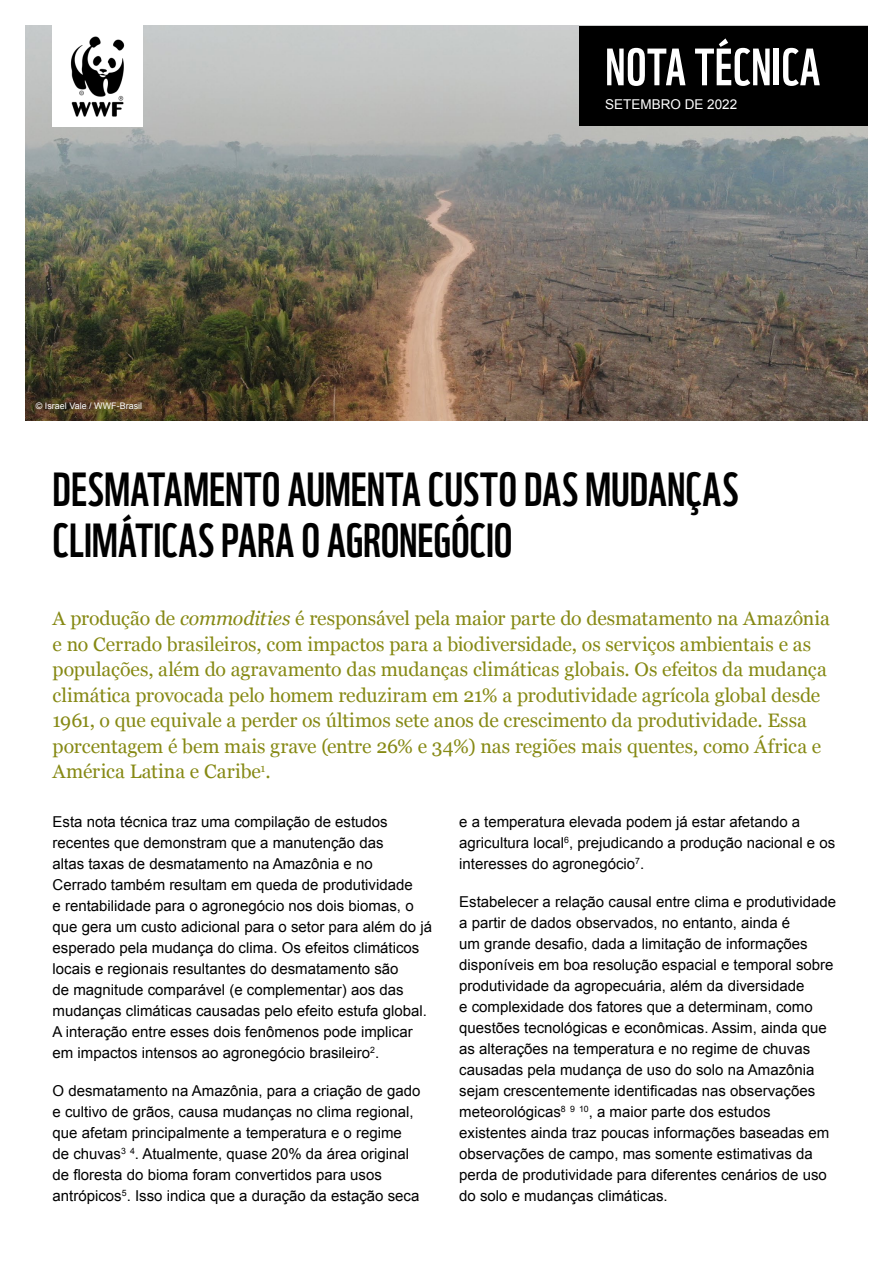
<style>
.page{position:relative;width:893px;height:1263px;background:#fff}
.page>*{position:absolute;margin:0;border:0;box-sizing:border-box;transform-origin:0 0}
.t1{font:51px "WWF";letter-spacing:.01em;color:#fff}
.t2{font:46.5px/51px "WWF";color:#000}
.t3{font:19.5px/25.5px "Georgia";letter-spacing:-.005em;color:#868914}
.t4{font:15px/21px "Arial";color:#000}
.t5{font:13.5px "Arial";color:#fff}
.t6{font:9px "Arial";color:#fff}
.s1{font-style:italic}
</style>
<div class="page">
<img style="left:25px;top:26px;width:843px;height:394px">
<div style="left:579px;top:26px;width:289px;height:100px;background:#000"></div>
<img style="left:53px;top:26px;width:89px;height:101px">
<p class="t6" style="left:36px;top:400px;width:108px">© Israel Vale / WWF-Brasil</p>
<h1 class="t1" style="left:605px;top:27px;width:217px">NOTA TÉCNICA</h1>
<p class="t5" style="left:605px;top:96px;width:134px">SETEMBRO DE 2022</p>
<h2 class="t2" style="left:53px;top:460px;width:687px">DESMATAMENTO AUMENTA CUSTO DAS MUDANÇAS<br>CLIMÁTICAS PARA O AGRONEGÓCIO</h2>
<p class="t3" style="left:53px;top:605px;width:779px">A produção de <span class="s1">commodities</span> é responsável pela maior parte do desmatamento na Amazônia e no Cerrado brasileiros, com impactos para a biodiversidade, os serviços ambientais e as populações, além do agravamento das mudanças climáticas globais. Os efeitos da mudança climática provocada pelo homem reduziram em 21% a produtividade agrícola global desde 1961, o que equivale a perder os últimos sete anos de crescimento da produtividade. Essa porcentagem é bem mais grave (entre 26% e 34%) nas regiões mais quentes, como África e América Latina e Caribe<sup>1</sup>.</p>
<p class="t4" style="left:53px;top:811px;width:381px">Esta nota técnica traz uma compilação de estudos recentes que demonstram que a manutenção das<br>altas taxas de desmatamento na Amazônia e no<br>Cerrado também resultam em queda de produtividade<br>e rentabilidade para o agronegócio nos dois biomas, o que gera um custo adicional para o setor para além do já esperado pela mudança do clima. Os efeitos climáticos locais e regionais resultantes do desmatamento são<br>de magnitude comparável (e complementar) aos das mudanças climáticas causadas pelo efeito estufa global.<br>A interação entre esses dois fenômenos pode implicar em impactos intensos ao agronegócio brasileiro<sup>2</sup>.</p>
<p class="t4" style="left:53px;top:1080px;width:369px">O desmatamento na Amazônia, para a criação de gado e cultivo de grãos, causa mudanças no clima regional, que afetam principalmente a temperatura e o regime de chuvas<sup>3</sup> <sup>4</sup>. Atualmente, quase 20% da área original de floresta do bioma foram convertidos para usos antrópicos<sup>5</sup>. Isso indica que a duração da estação seca</p>
<p class="t4" style="left:459px;top:811px;width:377px">e a temperatura elevada podem já estar afetando a agricultura local<sup>6</sup>, prejudicando a produção nacional e os interesses do agronegócio<sup>7</sup>.</p>
<p class="t4" style="left:459px;top:891px;width:378px">Estabelecer a relação causal entre clima e produtividade a partir de dados observados, no entanto, ainda é<br>um grande desafio, dada a limitação de informações disponíveis em boa resolução espacial e temporal sobre produtividade da agropecuária, além da diversidade<br>e complexidade dos fatores que a determinam, como questões tecnológicas e econômicas. Assim, ainda que as alterações na temperatura e no regime de chuvas causadas pela mudança de uso do solo na Amazônia sejam crescentemente identificadas nas observações meteorológicas<sup>8</sup> <sup>9</sup> <sup>10</sup>, a maior parte dos estudos existentes ainda traz poucas informações baseadas em observações de campo, mas somente estimativas da perda de produtividade para diferentes cenários de uso do solo e mudanças climáticas.</p>
</div>
